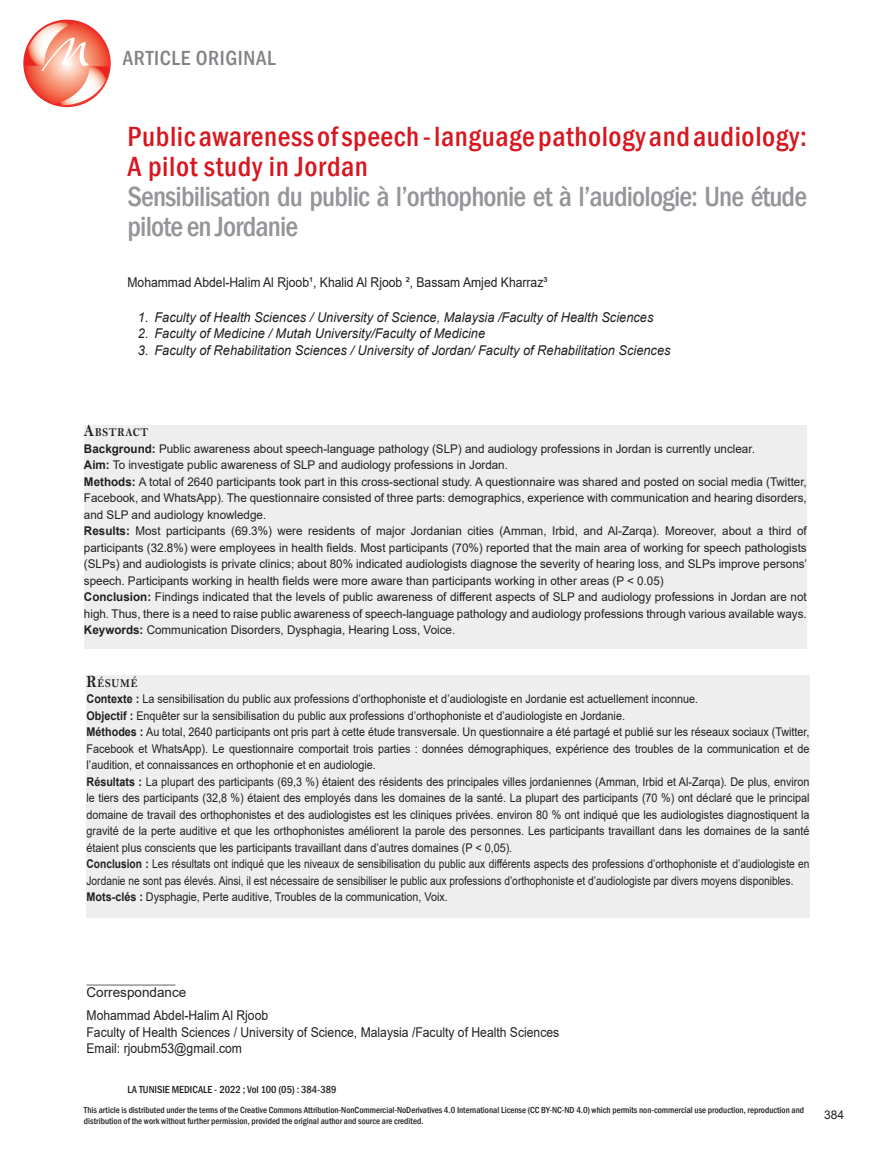
<style>
.page{position:relative;width:893px;height:1149px;background:#fff}
.page>*{position:absolute;margin:0;border:0;box-sizing:border-box;transform-origin:0 0}
.t1{font:500 condensed 28.5px/30px "Franklin Gothic";letter-spacing:-.03em;color:#939598}
.t2{font:500 condensed 28.5px/30px "Franklin Gothic";letter-spacing:.02em;color:#d7171f}
.t3{font:500 condensed 21px "Franklin Gothic";letter-spacing:.03em;color:#808285}
.t4{font:italic 13.5px "Arial";color:#231f20;scale:.95 1}
.t5{font:13.5px "Arial";color:#231f20;scale:.9 1}
.t6{font:13.5px "Arial";color:#231f20}
.t7{font:12px/16.5px "Arial";color:#231f20;text-align:justify}
.t8{font:12px/16.5px "Arial";color:#231f20;text-align:justify;scale:.9 1}
.t9{font:12px/16.5px "Arial";color:#231f20;scale:.85 1}
.t10{font:12px "Bell MT Bold";letter-spacing:.07em;color:#231f20;scale:.87 1}
.t11{font:500 condensed 10.5px "Franklin Gothic";color:#231f20}
.t12{font:500 condensed 9px "Franklin Gothic";color:#231f20}
.s1{font-size:17.1px}
.s2{font-weight:700}
</style>
<div class="page">
<hr style="left:87px;top:984px;width:88px;height:1px;background:#939598">
<svg style="left:23px;top:20px;width:88px;height:87px"></svg>
<svg style="left:24px;top:23px;width:85px;height:82px"></svg>
<div style="left:87px;top:675px;width:723px;height:242px;background:#eeeeef"></div>
<div style="left:84px;top:425px;width:723px;height:223px;background:#eeeeef"></div>
<p class="t3" style="left:123px;top:44px;width:155px">ARTICLE ORIGINAL</p>
<p class="t2" style="left:128px;top:122px;width:681px">Public awareness of speech - language pathology and audiology:<br>A pilot study in Jordan</p>
<p class="t1" style="left:128px;top:182px;width:681px">Sensibilisation du public à l’orthophonie et à l’audiologie: Une étude pilote en Jordanie</p>
<p class="t5" style="left:127px;top:273px;width:468px">Mohammad Abdel-Halim Al Rjoob¹, Khalid Al Rjoob ², Bassam Amjed Kharraz³</p>
<p class="t4" style="left:138px;top:308px;width:544px">1. Faculty of Health Sciences / University of Science, Malaysia /Faculty of Health Sciences</p>
<p class="t4" style="left:138px;top:324px;width:367px">2. Faculty of Medicine / Mutah University/Faculty of Medicine</p>
<p class="t4" style="left:138px;top:341px;width:562px">3. Faculty of Rehabilitation Sciences / University of Jordan/ Faculty of Rehabilitation Sciences</p>
<p class="t10" style="left:84px;top:425px;width:75px"><span class="s1">A</span>BSTRACT</p>
<p class="t7" style="left:84px;top:440px;width:672px"><span class="s2">Background:</span> Public awareness about speech-language pathology (SLP) and audiology professions in Jordan is currently unclear.</p>
<p class="t7" style="left:84px;top:456px;width:425px"><span class="s2">Aim:</span> To investigate public awareness of SLP and audiology professions in Jordan.</p>
<p class="t7" style="left:84px;top:473px;width:724px"><span class="s2">Methods:</span> A total of 2640 participants took part in this cross-sectional study. A questionnaire was shared and posted on social media (Twitter, Facebook, and WhatsApp). The questionnaire consisted of three parts: demographics, experience with communication and hearing disorders, and SLP and audiology knowledge.</p>
<p class="t7" style="left:84px;top:522px;width:725px"><span class="s2">Results:</span> Most participants (69.3%) were residents of major Jordanian cities (Amman, Irbid, and Al-Zarqa). Moreover, about a third of participants (32.8%) were employees in health fields. Most participants (70%) reported that the main area of working for speech pathologists (SLPs) and audiologists is private clinics; about 80% indicated audiologists diagnose the severity of hearing loss, and SLPs improve persons’ speech. Participants working in health fields were more aware than participants working in other areas (P &lt; 0.05)</p>
<p class="t7" style="left:84px;top:588px;width:724px"><span class="s2">Conclusion:</span> Findings indicated that the levels of public awareness of different aspects of SLP and audiology professions in Jordan are not high. Thus, there is a need to raise public awareness of speech-language pathology and audiology professions through various available ways.</p>
<p class="t7" style="left:84px;top:621px;width:373px"><span class="s2">Keywords:</span> Communication Disorders, Dysphagia, Hearing Loss, Voice.</p>
<p class="t10" style="left:87px;top:675px;width:60px"><span class="s1">R</span>ÉSUMÉ</p>
<p class="t8" style="left:87px;top:690px;width:681px"><span class="s2">Contexte :</span> La sensibilisation du public aux professions d’orthophoniste et d’audiologiste en Jordanie est actuellement inconnue.</p>
<p class="t8" style="left:87px;top:706px;width:600px"><span class="s2">Objectif :</span> Enquêter sur la sensibilisation du public aux professions d’orthophoniste et d’audiologiste en Jordanie.</p>
<p class="t8" style="left:87px;top:723px;width:805px"><span class="s2">Méthodes :</span> Au total, 2640 participants ont pris part à cette étude transversale. Un questionnaire a été partagé et publié sur les réseaux sociaux (Twitter, Facebook et WhatsApp). Le questionnaire comportait trois parties : données démographiques, expérience des troubles de la communication et de l’audition, et connaissances en orthophonie et en audiologie.</p>
<p class="t8" style="left:87px;top:772px;width:805px"><span class="s2">Résultats :</span> La plupart des participants (69,3 %) étaient des résidents des principales villes jordaniennes (Amman, Irbid et Al-Zarqa). De plus, environ le tiers des participants (32,8 %) étaient des employés dans les domaines de la santé. La plupart des participants (70 %) ont déclaré que le principal domaine de travail des orthophonistes et des audiologistes est les cliniques privées. environ 80 % ont indiqué que les audiologistes diagnostiquent la gravité de la perte auditive et que les orthophonistes améliorent la parole des personnes. Les participants travaillant dans les domaines de la santé étaient plus conscients que les participants travaillant dans d’autres domaines (P &lt; 0,05).</p>
<p class="t9" style="left:87px;top:855px;width:852px"><span class="s2">Conclusion :</span> Les résultats ont indiqué que les niveaux de sensibilisation du public aux différents aspects des professions d’orthophoniste et d’audiologiste en<br>Jordanie ne sont pas élevés. Ainsi, il est nécessaire de sensibiliser le public aux professions d’orthophoniste et d’audiologiste par divers moyens disponibles.</p>
<p class="t8" style="left:87px;top:888px;width:403px"><span class="s2">Mots-clés :</span> Dysphagie, Perte auditive, Troubles de la communication, Voix.</p>
<p class="t6" style="left:87px;top:982px;width:101px">Correspondance</p>
<p class="t5" style="left:87px;top:1005px;width:203px">Mohammad Abdel-Halim Al Rjoob</p>
<p class="t5" style="left:87px;top:1022px;width:527px">Faculty of Health Sciences / University of Science, Malaysia /Faculty of Health Sciences</p>
<p class="t5" style="left:87px;top:1038px;width:174px">Email: rjoubm53@gmail.com</p>
<p class="t11" style="left:128px;top:1081px;width:210px">LA TUNISIE MEDICALE - 2022 ; Vol 100 (05) : 384-389</p>
<p class="t12" style="left:84px;top:1103px;width:722px">This article is distributed under the terms of the Creative Commons Attribution-NonCommercial-NoDerivatives 4.0 International License (CC BY-NC-ND 4.0) which permits non-commercial use production, reproduction and</p>
<p class="t12" style="left:84px;top:1114px;width:341px">distribution of the work without further permission, provided the original author and source are credited.</p>
<p class="t7" style="left:824px;top:1106px;width:22px">384</p>
</div>
